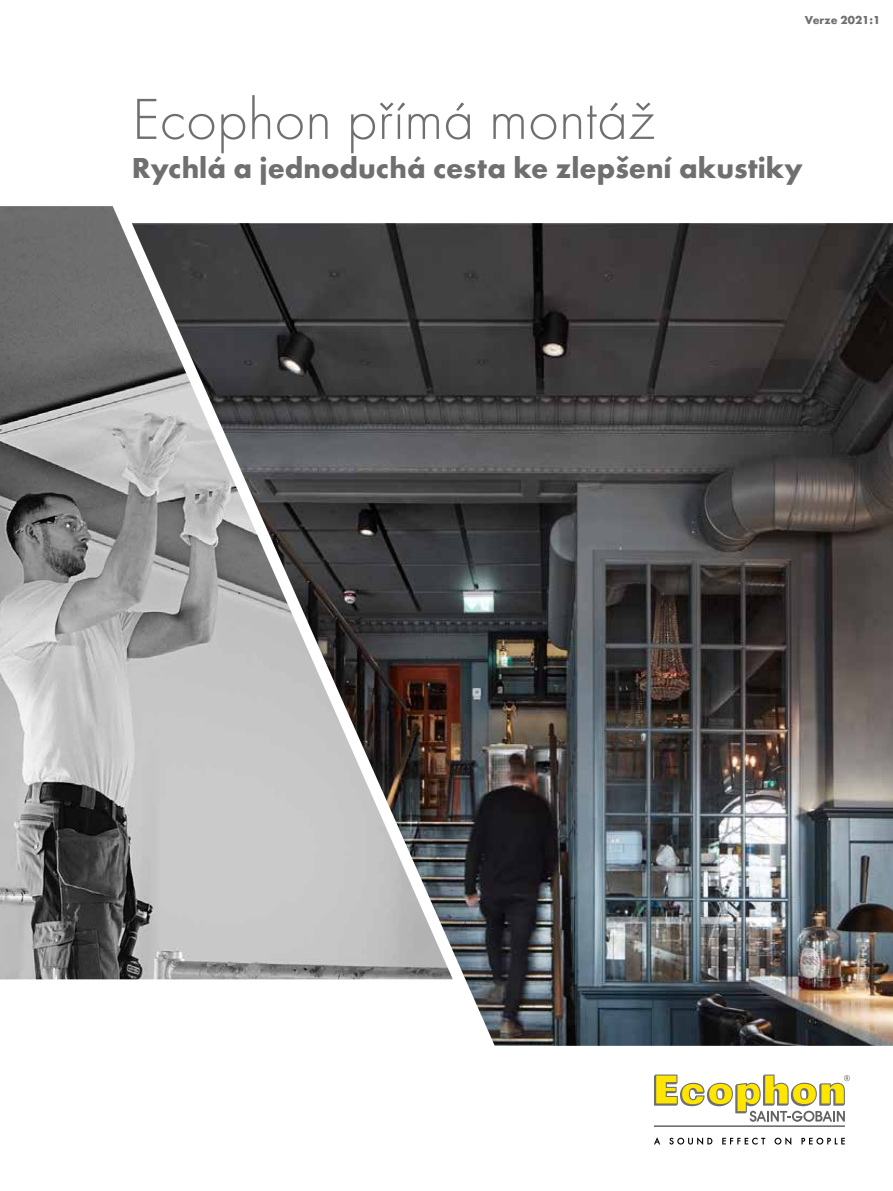
<style>
.page{position:relative;width:893px;height:1191px;background:#fff}
.page>*{position:absolute;margin:0;border:0;box-sizing:border-box;transform-origin:0 0}
.t1{font:300 60px "Futura";color:#706f6f}
.t2{font:700 30px "Futura";color:#706f6f}
.t3{font:700 12px "Futura";color:#706f6f}
</style>
<div class="page">
<hr style="left:654px;top:1125px;width:191px;height:1px;background:#646363">
<svg style="left:654px;top:1074px;width:196px;height:47px"></svg>
<svg style="left:654px;top:1137px;width:6px;height:7px"></svg>
<svg style="left:669px;top:1137px;width:43px;height:8px"></svg>
<svg style="left:722px;top:1137px;width:43px;height:7px"></svg>
<svg style="left:774px;top:1137px;width:17px;height:8px"></svg>
<svg style="left:801px;top:1137px;width:44px;height:7px"></svg>
<img style="left:132px;top:223px;width:761px;height:822px">
<img style="left:0;top:206px;width:453px;height:773px">
<p class="t3" style="left:805px;top:13px;width:77px">Verze 2021:1</p>
<h1 class="t1" style="left:132px;top:85px;width:525px">Ecophon přímá montáž</h1>
<p class="t2" style="left:132px;top:149px;width:672px">Rychlá a jednoduchá cesta ke zlepšení akustiky</p>
</div>
